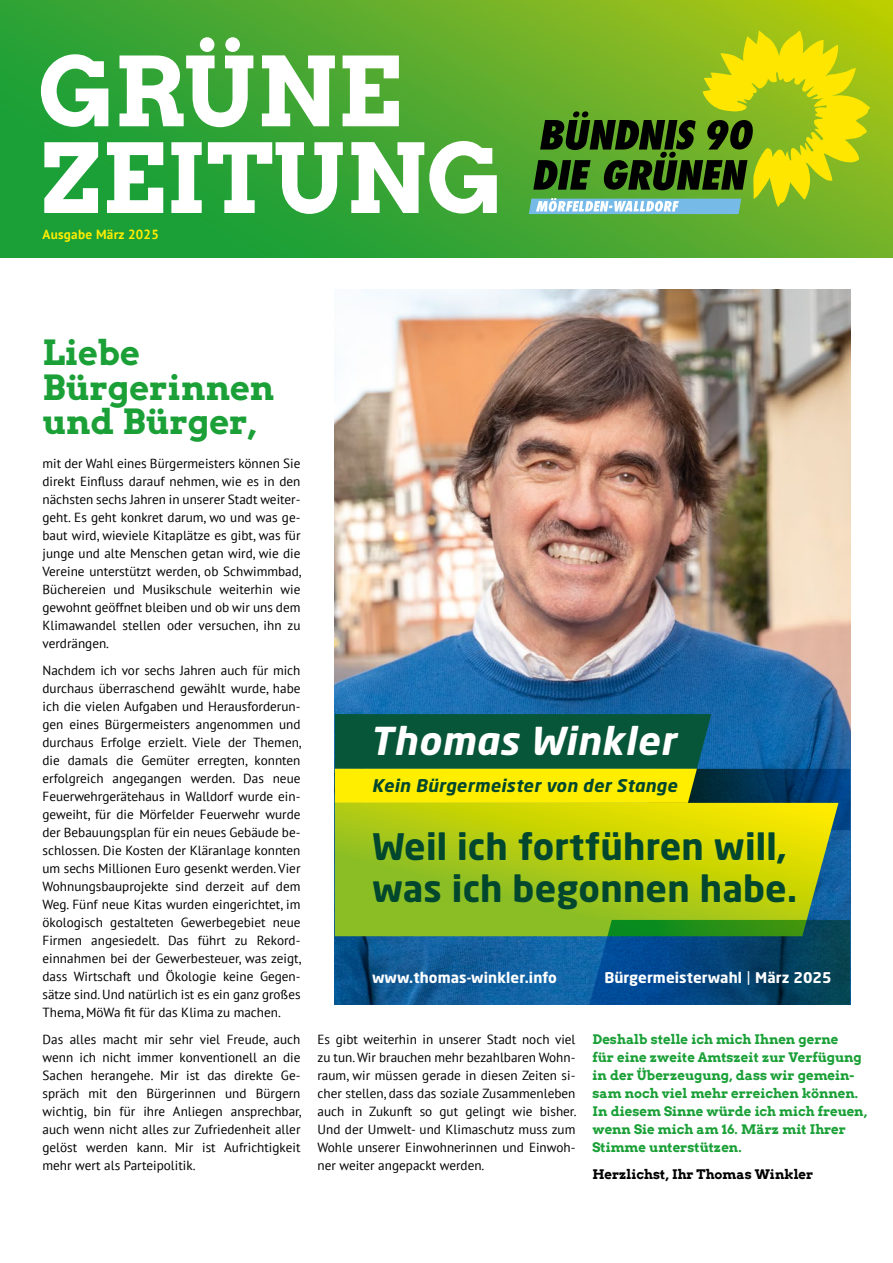
<style>
.page{position:relative;width:893px;height:1263px;background:#fff}
.page>*{position:absolute;margin:0;border:0;box-sizing:border-box;transform-origin:0 0}
.t1{font:95.55px/86.7px "Arvo Gr 00 F Cn";color:#fff}
.t2{font:italic 700 37.95px "Neo Sans Std";letter-spacing:.02em;color:#fff}
.t3{font:700 36.15px/41.4px "Neo Sans Std";letter-spacing:.005em;color:#01472e}
.t4{font:34.5px/34px "Arvo Gr 00 F Cn";color:#1ba037}
.t5{font:italic 700 17.25px "Neo Sans Std";letter-spacing:.02em;color:#01472e}
.t6{font:700 14.55px "Neo Sans Std";letter-spacing:.005em;color:#fff}
.t7{font:13.2px/18px "PT Sans";color:#000;text-align:justify}
.t8{font:13.2px/18px "Arvo Gruen";color:#1ba037}
.t9{font:13.2px "Arvo Gruen";color:#000}
.t10{font:700 13.2px "PT Sans";letter-spacing:.02em;color:#ffed00}
.s1{font-weight:400}
</style>
<div class="page">
<svg style="left:0;top:0;width:893px;height:257px;background:#44a830"></svg>
<svg style="left:529px;top:30px;width:341px;height:184px;background:#84a724"></svg>
<img style="left:335px;top:289px;width:515px;height:715px">
<svg style="left:335px;top:830px;width:503px;height:106px;background:#a5c51a"></svg>
<svg style="left:589px;top:920px;width:261px;height:85px;background:#0a5167"></svg>
<svg style="left:335px;top:714px;width:515px;height:116px;background:#6a9134"></svg>
<h1 class="t1" style="left:38px;top:44px;width:466px">GRÜNE<br>ZEITUNG</h1>
<p class="t10" style="left:43px;top:226px;width:118px">Ausgabe März 2025</p>
<h3 class="t4" style="left:43px;top:334px;width:233px">Liebe<br>Bürgerinnen und Bürger,</h3>
<p class="t7" style="left:43px;top:454px;width:260px">mit der Wahl eines Bürgermeisters können Sie direkt Einfluss darauf nehmen, wie es in den nächsten sechs Jahren in unserer Stadt weiter&shy;geht. Es geht konkret darum, wo und was ge&shy;baut wird, wieviele Kitaplätze es gibt, was für junge und alte Menschen getan wird, wie die Vereine unterstützt werden, ob Schwimmbad, Büchereien und Musikschule weiterhin wie gewohnt geöffnet bleiben und ob wir uns dem Klimawandel stellen oder versuchen, ihn zu verdrängen.</p>
<p class="t7" style="left:43px;top:661px;width:260px">Nachdem ich vor sechs Jahren auch für mich durchaus überraschend gewählt wurde, habe ich die vielen Aufgaben und Herausforderun&shy;gen eines Bürgermeisters angenommen und durchaus Erfolge erzielt. Viele der Themen, die damals die Gemüter erregten, konnten erfolgreich angegangen werden. Das neue Feuerwehrgerätehaus in Walldorf wurde ein&shy;geweiht, für die Mörfelder Feuerwehr wurde der Bebauungsplan für ein neues Gebäude be&shy;schlossen. Die Kosten der Kläranlage konnten um sechs Millionen Euro gesenkt werden. Vier Wohnungsbauprojekte sind derzeit auf dem Weg. Fünf neue Kitas wurden eingerichtet, im ökologisch gestalteten Gewerbegebiet neue Firmen angesiedelt. Das führt zu Rekord&shy;einnahmen bei der Gewerbesteuer, was zeigt, dass Wirtschaft und Ökologie keine Gegen&shy;sätze sind. Und natürlich ist es ein ganz großes Thema, MöWa fit für das Klima zu machen.</p>
<p class="t7" style="left:43px;top:1030px;width:260px">Das alles macht mir sehr viel Freude, auch wenn ich nicht immer konventionell an die Sachen herangehe. Mir ist das direkte Ge&shy;spräch mit den Bürgerinnen und Bürgern wichtig, bin für ihre Anliegen ansprechbar, auch wenn nicht alles zur Zufriedenheit aller gelöst werden kann. Mir ist Aufrichtigkeit mehr wert als Parteipolitik.</p>
<p class="t7" style="left:317px;top:1030px;width:260px">Es gibt weiterhin in unserer Stadt noch viel zu tun. Wir brauchen mehr bezahlbaren Wohn&shy;raum, wir müssen gerade in diesen Zeiten si&shy;cher stellen, dass das soziale Zusammenleben auch in Zukunft so gut gelingt wie bisher.<br>Und der Umwelt- und Klimaschutz muss zum Wohle unserer Einwohnerinnen und Einwoh&shy;ner weiter angepackt werden.</p>
<p class="t8" style="left:592px;top:1030px;width:276px">Deshalb stelle ich mich Ihnen gerne<br>für eine zweite Amtszeit zur Verfügung in der Überzeugung, dass wir gemein&shy;sam noch viel mehr erreichen können.<br>In diesem Sinne würde ich mich freuen, wenn Sie mich am 16. März mit Ihrer Stimme unterstützen.</p>
<p class="t9" style="left:592px;top:1165px;width:222px">Herzlichst, Ihr Thomas Winkler</p>
<h2 class="t2" style="left:370px;top:716px;width:307px">Thomas Winkler</h2>
<h3 class="t5" style="left:372px;top:775px;width:307px">Kein Bürgermeister von der Stange</h3>
<h3 class="t3" style="left:372px;top:825px;width:427px">Weil ich fortführen will, was ich begonnen habe.</h3>
<p class="t6" style="left:372px;top:968px;width:187px">www.thomas-winkler.info</p>
<p class="t6" style="left:604px;top:968px;width:229px">Bürgermeisterwahl <span class="s1">|</span> März 2025</p>
</div>
